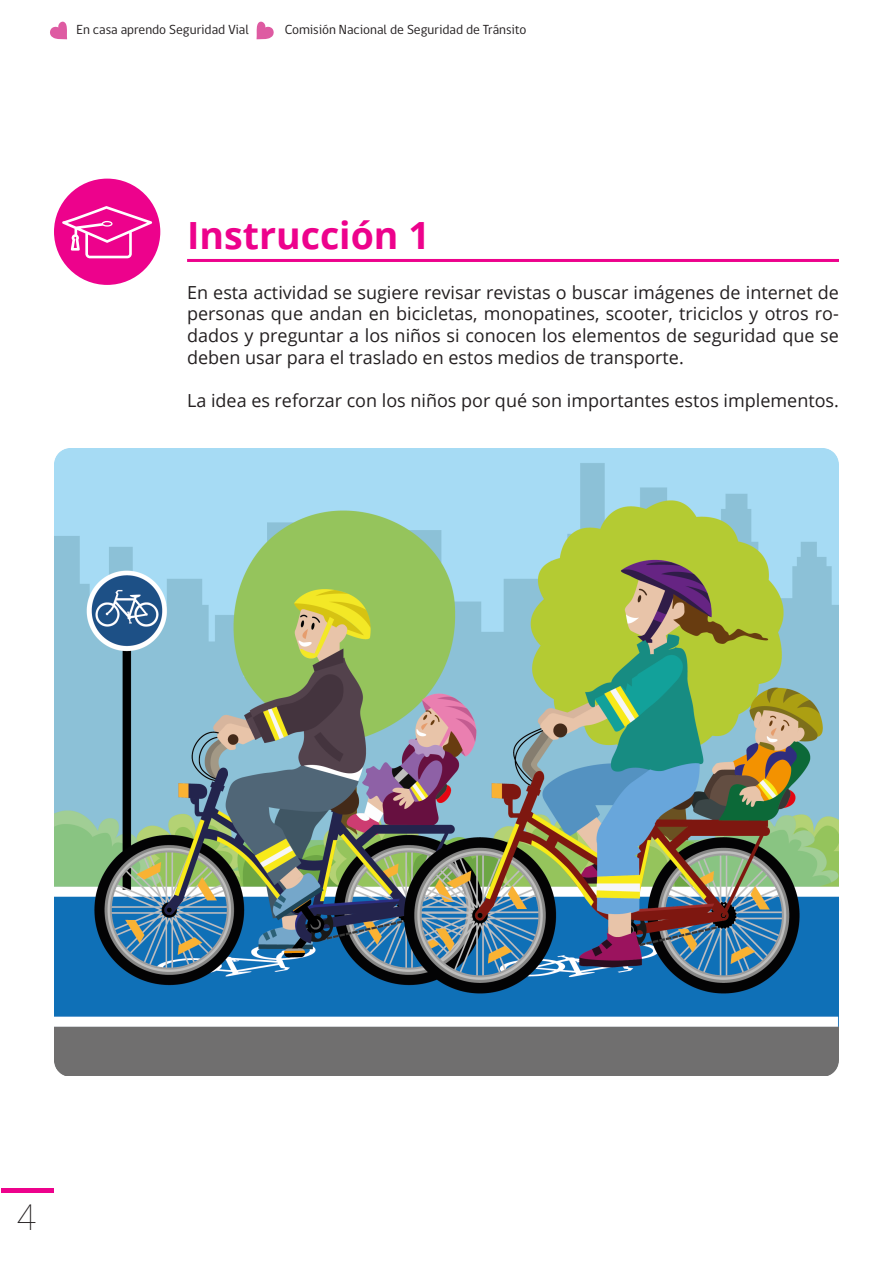
<style>
.page{position:relative;width:893px;height:1263px;background:#fff}
.page>*{position:absolute;margin:0;border:0;box-sizing:border-box;transform-origin:0 0}
.t1{font:700 37.5px "Open Sans";color:#ed028c}
.t2{font:100 36px "Roboto";color:#231f20}
.t3{font:18px/21.6px "Open Sans";color:#231f20;text-align:justify}
.t4{font:13.5px "gob CL";color:#231f20}
</style>
<div class="page">
<svg style="left:256px;top:21px;width:18px;height:18px"></svg>
<svg style="left:50px;top:21px;width:17px;height:18px"></svg>
<div style="left:1px;top:1188px;width:53px;height:5px;background:#ed028c"></div>
<div style="left:54px;top:179px;width:106px;height:106px;background:#ed028c;border-radius:50%"></div>
<svg style="left:62px;top:206px;width:90px;height:52px"></svg>
<hr style="left:187px;top:259px;width:652px;height:3px;background:#ed028c">
<img style="left:54px;top:449px;width:785px;height:627px">
<p class="t4" style="left:77px;top:20px;width:174px">En casa aprendo Seguridad Vial</p>
<p class="t4" style="left:285px;top:20px;width:243px">Comisión Nacional de Seguridad de Tránsito</p>
<p class="t1" style="left:187px;top:209px;width:244px">Instrucción 1</p>
<p class="t3" style="left:187px;top:281px;width:653px">En esta actividad se sugiere revisar revistas o buscar imágenes de internet de personas que andan en bicicletas, monopatines, scooter, triciclos y otros ro&shy;dados y preguntar a los niños si conocen los elementos de seguridad que se deben usar para el traslado en estos medios de transporte.</p>
<p class="t3" style="left:187px;top:389px;width:653px">La idea es reforzar con los niños por qué son importantes estos implementos.</p>
<p class="t2" style="left:17px;top:1192px;width:21px">4</p>
</div>
